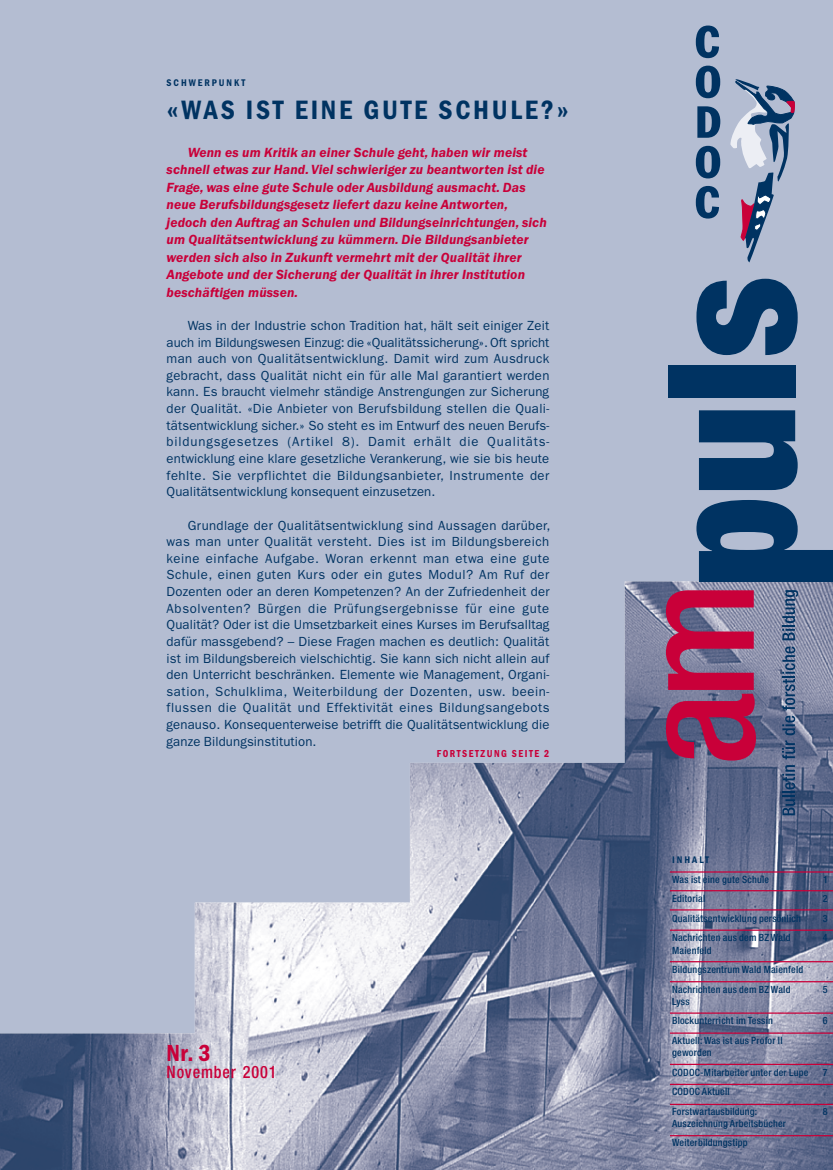
<style>
.page{position:relative;width:833px;height:1170px;background:#fff}
.page>*{position:absolute;margin:0;border:0;box-sizing:border-box;transform-origin:0 0}
.t1{font:600 condensed 27.5px "Franklin Gothic LT";letter-spacing:.1em;color:#003362}
.t2{font:600 condensed 24.12px "Franklin Gothic LT";color:#c90039}
.t3{font:500 condensed 17.12px "Helvetica Neue";letter-spacing:.05em;color:#c90039;scale:.95 1}
.t4{font:italic 600 13.75px/17.5px "Franklin Gothic LT";letter-spacing:.01em;color:#c90039}
.t5{font:13.25px/16.6px "Franklin Gothic LT";letter-spacing:.01em;color:#003362;text-align:justify}
.t6{font:600 condensed 10.5px "Franklin Gothic LT";letter-spacing:.15em;color:#c90039;scale:.95 1}
.t7{font:500 condensed 10px/19.5px "Helvetica Neue";letter-spacing:.02em;color:#003362}
.t8{font:600 condensed 10px "Franklin Gothic LT";letter-spacing:.2em;color:#003362}
.t9{font:600 condensed 9.88px "Franklin Gothic LT";letter-spacing:.2em;color:#003362}
</style>
<div class="page">
<div style="left:0;top:0;width:833px;height:1169px;background:#b4bdd2"></div>
<img style="left:0;top:581px;width:833px;height:588px">
<svg style="left:696px;top:500px;width:137px;height:82px"></svg>
<svg style="left:699px;top:410px;width:98px;height:80px"></svg>
<div style="left:668px;top:365px;width:127px;height:32px;background:#003362"></div>
<svg style="left:696px;top:279px;width:101px;height:76px"></svg>
<svg style="left:666px;top:590px;width:90px;height:170px;background:#a13663"></svg>
<svg style="left:782px;top:765px;width:13px;height:50px"></svg>
<svg style="left:782px;top:646px;width:13px;height:113px"></svg>
<svg style="left:782px;top:590px;width:16px;height:50px"></svg>
<svg style="left:730px;top:79px;width:65px;height:183px"></svg>
<svg style="left:696px;top:26px;width:23px;height:32px"></svg>
<svg style="left:696px;top:66px;width:24px;height:32px"></svg>
<svg style="left:697px;top:106px;width:23px;height:32px"></svg>
<svg style="left:696px;top:146px;width:24px;height:32px"></svg>
<svg style="left:696px;top:186px;width:23px;height:32px"></svg>
<hr style="left:670px;top:871px;width:163px;height:1px;background:#c90039">
<hr style="left:670px;top:890px;width:163px;height:1px;background:#c90039">
<hr style="left:670px;top:909px;width:163px;height:1px;background:#c90039">
<hr style="left:670px;top:929px;width:163px;height:1px;background:#c90039">
<hr style="left:670px;top:961px;width:163px;height:1px;background:#c90039">
<hr style="left:670px;top:981px;width:163px;height:1px;background:#c90039">
<hr style="left:670px;top:1012px;width:163px;height:1px;background:#c90039">
<hr style="left:670px;top:1032px;width:163px;height:1px;background:#c90039">
<hr style="left:670px;top:1063px;width:163px;height:1px;background:#c90039">
<hr style="left:670px;top:1083px;width:163px;height:1px;background:#c90039">
<hr style="left:670px;top:1103px;width:163px;height:1px;background:#c90039">
<hr style="left:670px;top:1134px;width:163px;height:2px;background:#c90039">
<p class="t8" style="left:167px;top:76px;width:80px">SCHWERPUNKT</p>
<h1 class="t1" style="left:167px;top:94px;width:404px">«WAS IST EINE GUTE SCHULE?»</h1>
<p class="t4" style="left:167px;top:143px;width:382px;text-indent:21px">Wenn es um Kritik an einer Schule geht, haben wir meist schnell etwas zur Hand. Viel schwieriger zu beantworten ist die Frage, was eine gute Schule oder Ausbildung ausmacht. Das neue Berufsbildungsgesetz liefert dazu keine Antworten, jedoch den Auftrag an Schulen und Bildungseinrichtungen, sich um Qualitätsentwicklung zu kümmern. Die Bildungsanbieter werden sich also in Zukunft vermehrt mit der Qualität ihrer Angebote und der Sicherung der Qualität in ihrer Institution beschäftigen müssen.</p>
<p class="t5" style="left:167px;top:317px;width:384px;text-indent:21px">Was in der Industrie schon Tradition hat, hält seit einiger Zeit auch im Bildungswesen Einzug: die «Qualitätssicherung». Oft spricht man auch von Qualitätsentwicklung. Damit wird zum Ausdruck gebracht, dass Qualität nicht ein für alle Mal garantiert werden kann. Es braucht vielmehr ständige Anstrengungen zur Sicherung der Qualität. «Die Anbieter von Berufsbildung stellen die Quali&shy;tätsentwicklung sicher.» So steht es im Entwurf des neuen Berufs&shy;bildungsgesetzes (Artikel 8). Damit erhält die Qualitäts&shy;entwicklung eine klare gesetzliche Verankerung, wie sie bis heute fehlte. Sie verpflichtet die Bildungsanbieter, Instrumente der Qualitätsentwicklung konsequent einzusetzen.</p>
<p class="t5" style="left:167px;top:517px;width:385px;text-indent:21px">Grundlage der Qualitätsentwicklung sind Aussagen darüber, was man unter Qualität versteht. Dies ist im Bildungsbereich keine einfache Aufgabe. Woran erkennt man etwa eine gute Schule, einen guten Kurs oder ein gutes Modul? Am Ruf der Dozenten oder an deren Kompetenzen? An der Zufriedenheit der Absolventen? Bürgen die Prüfungsergebnisse für eine gute Qualität? Oder ist die Umsetzbarkeit eines Kurses im Berufsalltag dafür massgebend? – Diese Fragen machen es deutlich: Qualität ist im Bildungsbereich vielschichtig. Sie kann sich nicht allein auf den Unterricht beschränken. Elemente wie Management, Organi&shy;sation, Schulklima, Weiterbildung der Dozenten, usw. beein&shy;flussen die Qualität und Effektivität eines Bildungsangebots genauso. Konsequenterweise betrifft die Qualitätsentwicklung die ganze Bildungsinstitution.</p>
<p class="t6" style="left:437px;top:747px;width:120px">FORTSETZUNG SEITE 2</p>
<h2 class="t2" style="left:167px;top:1039px;width:46px">Nr. 3</h2>
<p class="t3" style="left:167px;top:1061px;width:117px">November 2001</p>
<p class="t9" style="left:672px;top:854px;width:39px">INHALT</p>
<p class="t7" style="left:672px;top:869px;width:99px">Was ist eine gute Schule</p>
<p class="t7" style="left:823px;top:869px;width:6px">1</p>
<p class="t7" style="left:672px;top:888px;width:35px">Editorial</p>
<p class="t7" style="left:822px;top:888px;width:6px">2</p>
<p class="t7" style="left:672px;top:908px;width:130px">Qualitätsentwicklung persönlich</p>
<p class="t7" style="left:822px;top:908px;width:6px">3</p>
<p class="t7" style="left:672px;top:927px;width:120px">Nachrichten aus dem BZ Wald</p>
<p class="t7" style="left:823px;top:927px;width:6px">4</p>
<p class="t7" style="left:672px;top:940px;width:133px">Maienfeld<br>Bildungszentrum Wald Maienfeld<br>Nachrichten aus dem BZ Wald</p>
<p class="t7" style="left:823px;top:979px;width:6px">5</p>
<p class="t7" style="left:672px;top:991px;width:102px">Lyss<br>Blockunterricht im Tessin</p>
<p class="t7" style="left:822px;top:1010px;width:6px">6</p>
<p class="t7" style="left:672px;top:1033px;width:112px;line-height:12.2px">Aktuell: Was ist aus Profor II geworden</p>
<p class="t7" style="left:672px;top:1062px;width:138px">CODOC-Mitarbeiter unter der Lupe</p>
<p class="t7" style="left:823px;top:1062px;width:6px">7</p>
<p class="t7" style="left:672px;top:1081px;width:87px">CODOC Aktuell<br>Forstwartausbildung:</p>
<p class="t7" style="left:823px;top:1101px;width:6px">8</p>
<p class="t7" style="left:672px;top:1113px;width:115px">Auszeichnung Arbeitsbücher<br>Weiterbildungstipp</p>
</div>
